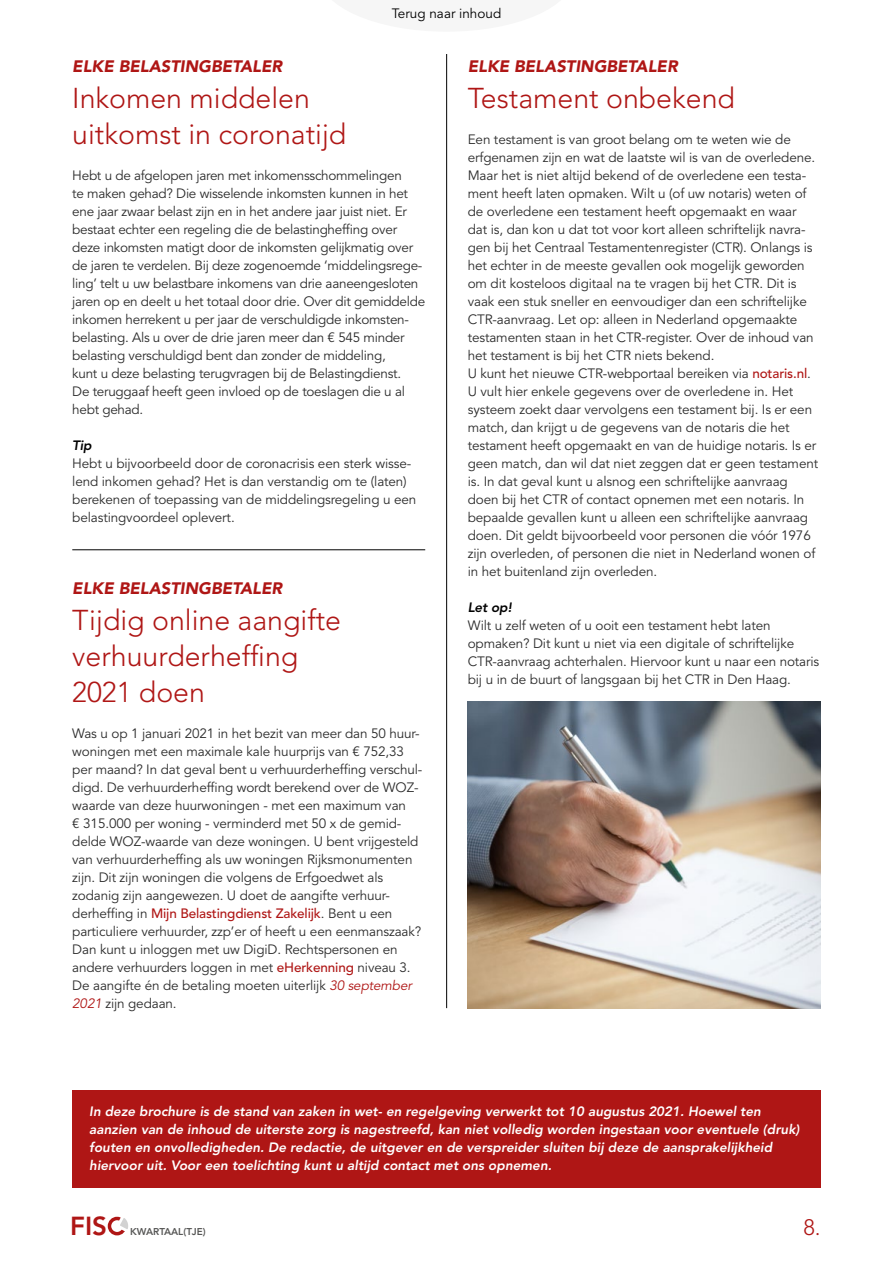
<style>
.page{position:relative;width:893px;height:1263px;background:#fff}
.page>*{position:absolute;margin:0;border:0;box-sizing:border-box;transform-origin:0 0}
.t1{font:300 28.5px/36px "Avenir LT";color:#af1615}
.t2{font:800 25.95px "Avenir LT";color:#af1615}
.t3{font:300 22.2px "Avenir LT";color:#af1615}
.t4{font:italic 900 16.5px "Avenir LT";color:#af1615}
.t5{font:13.5px/18px "Avenir LT";letter-spacing:-.01em;color:#2c2c2c}
.t6{font:italic 800 13.5px/18px "Avenir LT";color:#fff}
.t7{font:13.5px "Avenir LT";color:#000}
.t8{font:italic 800 13.5px "Avenir LT";letter-spacing:-.01em;color:#000}
.t9{font:800 9.9px "Avenir LT";color:#575756}
.s1{font-weight:500;color:#af1615}
.s2{font-style:italic;color:#af1615}
</style>
<div class="page">
<div style="left:108px;top:1217px;width:18px;height:18px;border:3px solid #af1615;border-radius:50%"></div>
<svg style="left:114px;top:1216px;width:14px;height:19px"></svg>
<div style="left:72px;top:1091px;width:749px;height:97px;background:#af1615"></div>
<hr style="left:446px;top:54px;width:1px;height:954px;background:#000">
<hr style="left:72px;top:549px;width:353px;height:1px;background:#000">
<img style="left:468px;top:702px;width:353px;height:306px">
<p class="t7" style="left:392px;top:5px;width:111px">Terug naar inhoud</p>
<p class="t4" style="left:72px;top:56px;width:211px">ELKE BELASTINGBETALER</p>
<h1 class="t1" style="left:72px;top:80px;width:275px">Inkomen middelen uitkomst in coronatijd</h1>
<p class="t5" style="left:72px;top:167px;width:354px">Hebt u de afgelopen jaren met inkomensschommelingen<br>te maken gehad? Die wisselende inkomsten kunnen in het ene jaar zwaar belast zijn en in het andere jaar juist niet. Er bestaat echter een regeling die de belastingheffing over deze inkomsten matigt door de inkomsten gelijkmatig over de jaren te verdelen. Bij deze zogenoemde ‘middelingsrege&shy;ling’ telt u uw belastbare inkomens van drie aaneengesloten jaren op en deelt u het totaal door drie. Over dit gemiddelde inkomen herrekent u per jaar de verschuldigde inkomsten&shy;belasting. Als u over de drie jaren meer dan € 545 minder belasting verschuldigd bent dan zonder de middeling,<br>kunt u deze belasting terugvragen bij de Belastingdienst.<br>De teruggaaf heeft geen invloed op de toeslagen die u al hebt gehad.</p>
<p class="t8" style="left:72px;top:437px;width:21px">Tip</p>
<p class="t5" style="left:72px;top:455px;width:346px">Hebt u bijvoorbeeld door de coronacrisis een sterk wisse&shy;lend inkomen gehad? Het is dan verstandig om te (laten) berekenen of toepassing van de middelingsregeling u een belastingvoordeel oplevert.</p>
<p class="t4" style="left:72px;top:578px;width:211px">ELKE BELASTINGBETALER</p>
<h1 class="t1" style="left:72px;top:602px;width:270px">Tijdig online aangifte verhuurderheffing<br>2021 doen</h1>
<p class="t5" style="left:72px;top:725px;width:352px">Was u op 1 januari 2021 in het bezit van meer dan 50 huur&shy;woningen met een maximale kale huurprijs van € 752,33 per maand? In dat geval bent u verhuurderheffing verschul&shy;digd. De verhuurderheffing wordt berekend over de WOZ&shy;waarde van deze huurwoningen - met een maximum van<br>€ 315.000 per woning - verminderd met 50 x de gemid&shy;delde WOZ-waarde van deze woningen. U bent vrijgesteld van verhuurderheffing als uw woningen Rijksmonumenten zijn. Dit zijn woningen die volgens de Erfgoedwet als zodanig zijn aangewezen. U doet de aangifte verhuur&shy;derheffing in <span class="s1">Mijn Belastingdienst Zakelijk</span>. Bent u een particuliere verhuurder, zzp’er of heeft u een eenmanszaak?<br>Dan kunt u inloggen met uw DigiD. Rechtspersonen en andere verhuurders loggen in met <span class="s1">eHerkenning</span> niveau 3.<br>De aangifte én de betaling moeten uiterlijk <span class="s2">30 september 2021</span> zijn gedaan.</p>
<p class="t4" style="left:468px;top:56px;width:211px">ELKE BELASTINGBETALER</p>
<h1 class="t1" style="left:468px;top:80px;width:269px">Testament onbekend</h1>
<p class="t5" style="left:468px;top:131px;width:352px">Een testament is van groot belang om te weten wie de erfgenamen zijn en wat de laatste wil is van de overledene.<br>Maar het is niet altijd bekend of de overledene een testa&shy;ment heeft laten opmaken. Wilt u (of uw notaris) weten of de overledene een testament heeft opgemaakt en waar dat is, dan kon u dat tot voor kort alleen schriftelijk navra&shy;gen bij het Centraal Testamentenregister (CTR). Onlangs is het echter in de meeste gevallen ook mogelijk geworden om dit kosteloos digitaal na te vragen bij het CTR. Dit is vaak een stuk sneller en eenvoudiger dan een schriftelijke CTR-aanvraag. Let op: alleen in Nederland opgemaakte testamenten staan in het CTR-register. Over de inhoud van het testament is bij het CTR niets bekend.<br>U kunt het nieuwe CTR-webportaal bereiken via <span class="s1">notaris.nl</span>.<br>U vult hier enkele gegevens over de overledene in. Het systeem zoekt daar vervolgens een testament bij. Is er een match, dan krijgt u de gegevens van de notaris die het testament heeft opgemaakt en van de huidige notaris. Is er geen match, dan wil dat niet zeggen dat er geen testament is. In dat geval kunt u alsnog een schriftelijke aanvraag doen bij het CTR of contact opnemen met een notaris. In bepaalde gevallen kunt u alleen een schriftelijke aanvraag doen. Dit geldt bijvoorbeeld voor personen die vóór 1976 zijn overleden, of personen die niet in Nederland wonen of in het buitenland zijn overleden.</p>
<p class="t8" style="left:468px;top:599px;width:45px">Let op!</p>
<p class="t5" style="left:468px;top:617px;width:353px">Wilt u zelf weten of u ooit een testament hebt laten opmaken? Dit kunt u niet via een digitale of schriftelijke CTR-aanvraag achterhalen. Hiervoor kunt u naar een notaris bij u in de buurt of langsgaan bij het CTR in Den Haag.</p>
<p class="t6" style="left:89px;top:1102px;width:712px">In deze brochure is de stand van zaken in wet- en regelgeving verwerkt tot 10 augustus 2021. Hoewel ten aanzien van de inhoud de uiterste zorg is nagestreefd, kan niet volledig worden ingestaan voor eventuele (druk) fouten en onvolledigheden. De redactie, de uitgever en de verspreider sluiten bij deze de aansprakelijkheid hiervoor uit. Voor een toelichting kunt u altijd contact met ons opnemen.</p>
<h2 class="t2" style="left:70px;top:1210px;width:38px">FIS</h2>
<p class="t9" style="left:130px;top:1226px;width:77px">KWARTAAL(TJE)</p>
<h3 class="t3" style="left:803px;top:1214px;width:19px">8.</h3>
</div>
